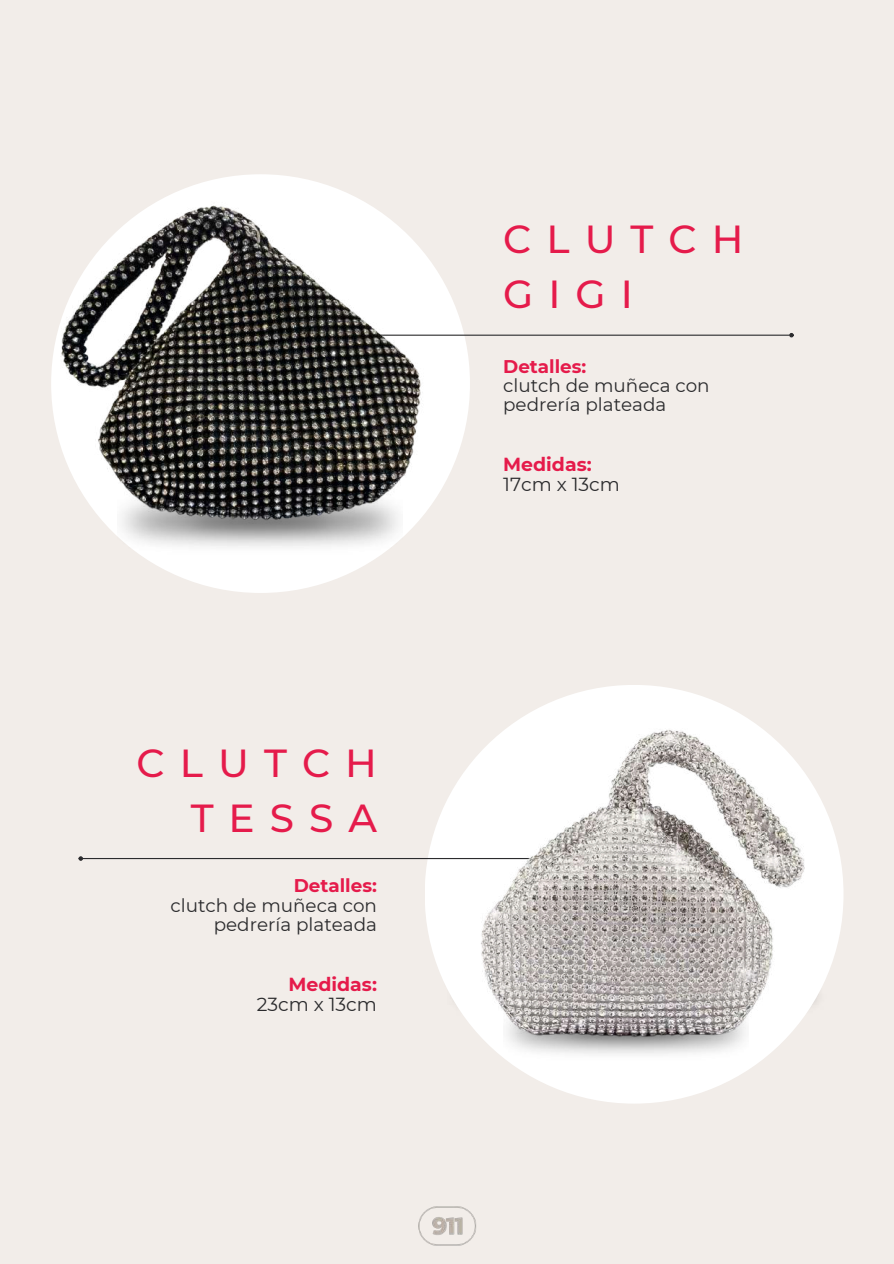
<style>
.page{position:relative;width:894px;height:1264px;background:#fff}
.page>*{position:absolute;margin:0;border:0;box-sizing:border-box;transform-origin:0 0}
.t1{font:500 39px/54.4px "Montserrat";letter-spacing:.385em;color:#e51b4b}
.t2{font:18.9px "Montserrat";color:#2b2b2d}
.t3{font:700 18.9px "Montserrat";color:#e51b4b}
.t4{font:18.3px/19.2px "Montserrat";color:#2b2b2d}
.t5{font:700 18.3px "Montserrat";color:#e51b4b}
</style>
<div class="page">
<div style="left:0;top:0;width:893px;height:1263px;background:#f2ede9"></div>
<svg style="left:51px;top:174px;width:419px;height:419px;fill:#fff"></svg>
<hr style="left:326px;top:334px;width:463px;height:2px;background:#2b2b2d">
<svg style="left:789px;top:333px;width:4px;height:4px"></svg>
<img style="left:418px;top:1206px;width:58px;height:40px">
<div style="left:424px;top:685px;width:419px;height:418px;background:#fff;border-radius:50%"></div>
<hr style="left:83px;top:858px;width:451px;height:1px;background:#2b2b2d">
<svg style="left:78px;top:856px;width:5px;height:4px"></svg>
<img style="left:470px;top:728px;width:334px;height:321px">
<img style="left:51px;top:185px;width:425px;height:345px">
<h1 class="t1" style="left:137px;top:736px;width:242px;text-align:right">CLUTCH<br>TESSA</h1>
<p class="t5" style="left:293px;top:874px;width:85px">Detalles:</p>
<p class="t4" style="left:170px;top:895px;width:208px;text-align:right">clutch de muñeca con pedrería plateada</p>
<p class="t3" style="left:288px;top:972px;width:90px">Medidas:</p>
<p class="t2" style="left:257px;top:992px;width:122px">23cm x 13cm</p>
<h1 class="t1" style="left:503px;top:212px;width:242px">CLUTCH<br>GIGI</h1>
<p class="t5" style="left:503px;top:355px;width:85px">Detalles:</p>
<p class="t4" style="left:503px;top:375px;width:208px">clutch de muñeca con pedrería plateada</p>
<p class="t3" style="left:503px;top:452px;width:90px">Medidas:</p>
<p class="t2" style="left:503px;top:472px;width:118px">17cm x 13cm</p>
</div>
